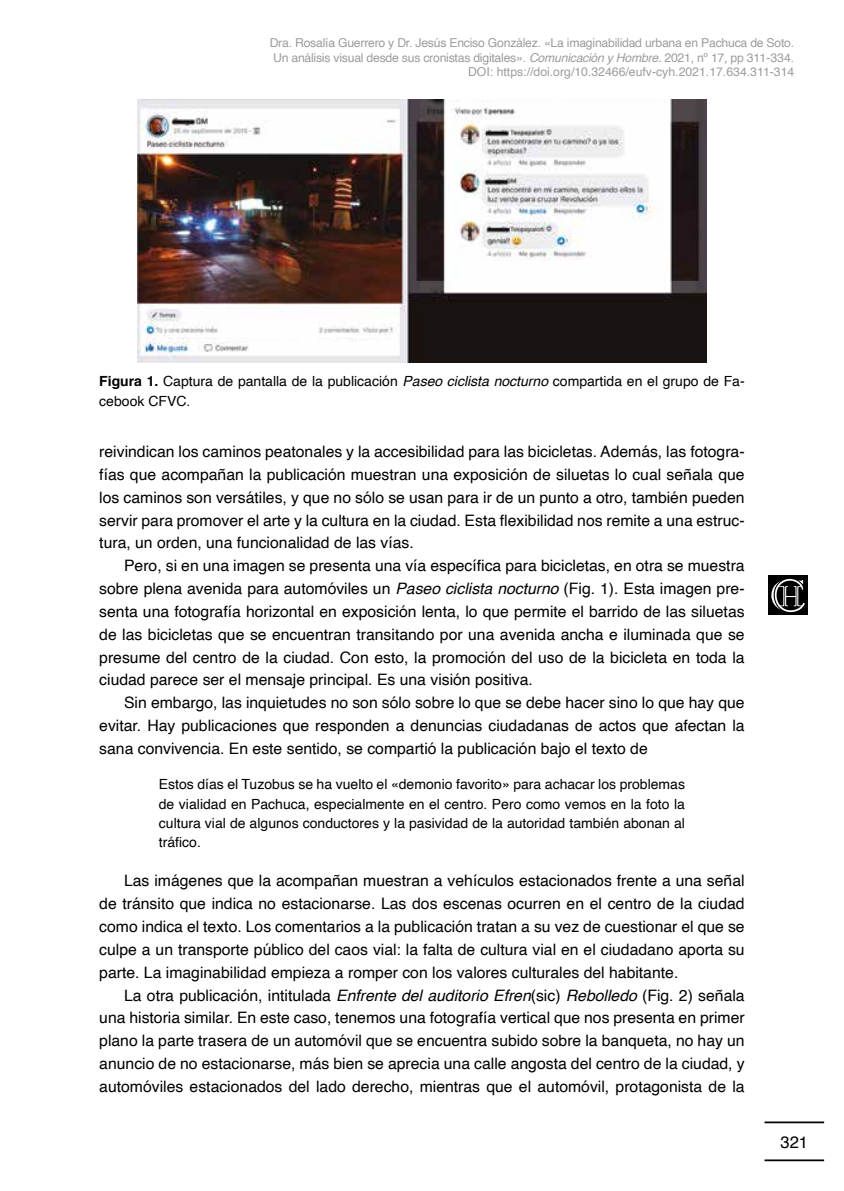
<style>
.page{position:relative;width:844px;height:1191px;background:#fff}
.page>*{position:absolute;margin:0;border:0;box-sizing:border-box;transform-origin:0 0}
.t1{font:16.62px "Helvetica";color:#000}
.t2{font:15.75px/22.8px "Helvetica";color:#000;text-align:justify}
.t3{font:14px/19.2px "Helvetica";color:#000;text-align:justify}
.t4{font:12.25px/14.7px "Helvetica";letter-spacing:-.02em;color:#9d9d9c;text-align:right}
.s1{font-style:italic}
.s2{font-weight:700}
</style>
<div class="page">
<div style="left:768px;top:575px;width:39px;height:40px;background:#000"></div>
<svg style="left:771px;top:579px;width:33px;height:33px"></svg>
<hr style="left:764px;top:1159px;width:59px;height:2px;background:#000">
<hr style="left:764px;top:1121px;width:59px;height:2px;background:#000">
<img style="left:138px;top:99px;width:568px;height:263px">
<p class="t4" style="left:270px;top:36px;width:526px">Dra. Rosalía Guerrero y Dr. Jesús Enciso González. «La imaginabilidad urbana en Pachuca de Soto.<br>Un análisis visual desde sus cronistas digitales». <span class="s1">Comunicación y Hombre.</span> 2021, nº 17, pp 311-334.<br>DOI: https://doi.org/10.32466/eufv-cyh.2021.17.634.311-314</p>
<p class="t3" style="left:99px;top:372px;width:646px"><span class="s2">Figura 1.</span> Captura de pantalla de la publicación <span class="s1">Paseo ciclista nocturno</span> compartida en el grupo de Fa&shy;cebook CFVC.</p>
<p class="t2" style="left:99px;top:441px;width:646px">reivindican los caminos peatonales y la accesibilidad para las bicicletas. Además, las fotogra&shy;fías que acompañan la publicación muestran una exposición de siluetas lo cual señala que los caminos son versátiles, y que no sólo se usan para ir de un punto a otro, también pueden servir para promover el arte y la cultura en la ciudad. Esta flexibilidad nos remite a una estruc&shy;tura, un orden, una funcionalidad de las vías.</p>
<p class="t2" style="left:99px;top:555px;width:646px;text-indent:25px">Pero, si en una imagen se presenta una vía específica para bicicletas, en otra se muestra sobre plena avenida para automóviles un <span class="s1">Paseo ciclista nocturno</span> (Fig. 1). Esta imagen pre&shy;senta una fotografía horizontal en exposición lenta, lo que permite el barrido de las siluetas de las bicicletas que se encuentran transitando por una avenida ancha e iluminada que se presume del centro de la ciudad. Con esto, la promoción del uso de la bicicleta en toda la ciudad parece ser el mensaje principal. Es una visión positiva.</p>
<p class="t2" style="left:99px;top:691px;width:646px;text-indent:25px">Sin embargo, las inquietudes no son sólo sobre lo que se debe hacer sino lo que hay que evitar. Hay publicaciones que responden a denuncias ciudadanas de actos que afectan la sana convivencia. En este sentido, se compartió la publicación bajo el texto de</p>
<p class="t3" style="left:159px;top:775px;width:527px">Estos días el Tuzobus se ha vuelto el «demonio favorito» para achacar los problemas de vialidad en Pachuca, especialmente en el centro. Pero como vemos en la foto la cultura vial de algunos conductores y la pasividad de la autoridad también abonan al tráfico.</p>
<p class="t2" style="left:99px;top:870px;width:646px;text-indent:25px">Las imágenes que la acompañan muestran a vehículos estacionados frente a una señal de tránsito que indica no estacionarse. Las dos escenas ocurren en el centro de la ciudad como indica el texto. Los comentarios a la publicación tratan a su vez de cuestionar el que se culpe a un transporte público del caos vial: la falta de cultura vial en el ciudadano aporta su parte. La imaginabilidad empieza a romper con los valores culturales del habitante.</p>
<p class="t2" style="left:99px;top:984px;width:646px;text-indent:25px">La otra publicación, intitulada <span class="s1">Enfrente del auditorio Efren</span>(sic) <span class="s1">Rebolledo</span> (Fig. 2) señala una historia similar. En este caso, tenemos una fotografía vertical que nos presenta en primer plano la parte trasera de un automóvil que se encuentra subido sobre la banqueta, no hay un anuncio de no estacionarse, más bien se aprecia una calle angosta del centro de la ciudad, y automóviles estacionados del lado derecho, mientras que el automóvil, protagonista de la</p>
<p class="t1" style="left:780px;top:1129px;width:29px">321</p>
</div>
